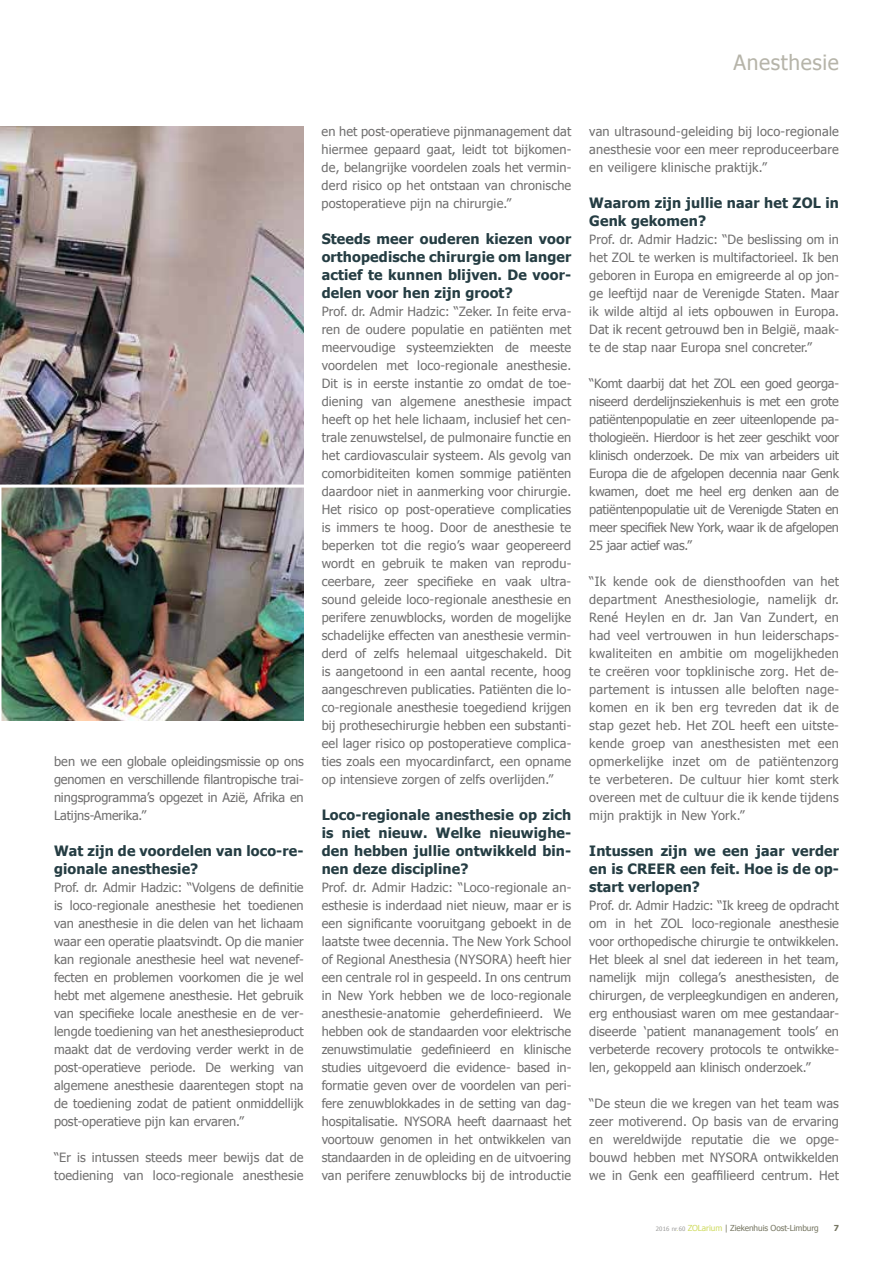
<style>
.page{position:relative;width:893px;height:1263px;background:#fff}
.page>*{position:absolute;margin:0;border:0;box-sizing:border-box;transform-origin:0 0}
.t1{font:21px "Tahoma";letter-spacing:.03em;color:#b6b4a9}
.t2{font:700 14.25px/18px "Tahoma";letter-spacing:.01em;color:#253d43;text-align:justify}
.t3{font:12.75px/18px "Tahoma";letter-spacing:.01em;color:#706f6f;text-align:justify}
.t4{font:8.25px "Tahoma";letter-spacing:-.01em;color:#767662}
.t5{font:700 8.25px "Tahoma";color:#767662}
.s1{font-size:6px;color:#9d9d9c}
.s2{font-size:6px;color:#cfdb60}
.s3{color:#cfdb60}
</style>
<div class="page">
<img style="left:0;top:126px;width:304px;height:359px">
<img style="left:2px;top:488px;width:302px;height:232px">
<h1 class="t1" style="left:734px;top:49px;width:107px">Anesthesie</h1>
<p class="t3" style="left:54px;top:752px;width:251px">ben we een globale opleidingsmissie op ons genomen en verschillende filantropische trai&shy;ningsprogramma’s opgezet in Azië, Afrika en Latijns-Amerika.”</p>
<p class="t2" style="left:54px;top:841px;width:251px">Wat zijn de voordelen van loco-re&shy;gionale anesthesie?</p>
<p class="t3" style="left:54px;top:878px;width:251px">Prof. dr. Admir Hadzic: “Volgens de definitie is loco-regionale anesthesie het toedienen van anesthesie in die delen van het lichaam waar een operatie plaatsvindt. Op die manier kan regionale anesthesie heel wat nevenef&shy;fecten en problemen voorkomen die je wel hebt met algemene anesthesie. Het gebruik van specifieke locale anesthesie en de ver&shy;lengde toediening van het anesthesieproduct maakt dat de verdoving verder werkt in de post-operatieve periode. De werking van algemene anesthesie daarentegen stopt na de toediening zodat de patient onmiddellijk post-operatieve pijn kan ervaren.”</p>
<p class="t3" style="left:54px;top:1148px;width:251px">“Er is intussen steeds meer bewijs dat de toediening van loco-regionale anesthesie</p>
<p class="t3" style="left:322px;top:122px;width:251px">en het post-operatieve pijnmanagement dat hiermee gepaard gaat, leidt tot bijkomen&shy;de, belangrijke voordelen zoals het vermin&shy;derd risico op het ontstaan van chronische postoperatieve pijn na chirurgie.”</p>
<p class="t2" style="left:322px;top:229px;width:251px">Steeds meer ouderen kiezen voor orthopedische chirurgie om langer actief te kunnen blijven. De voor&shy;delen voor hen zijn groot?</p>
<p class="t3" style="left:322px;top:302px;width:251px">Prof. dr. Admir Hadzic: “Zeker. In feite erva&shy;ren de oudere populatie en patiënten met meervoudige systeemziekten de meeste voordelen met loco-regionale anesthesie.<br>Dit is in eerste instantie zo omdat de toe&shy;diening van algemene anesthesie impact heeft op het hele lichaam, inclusief het cen&shy;trale zenuwstelsel, de pulmonaire functie en het cardiovasculair systeem. Als gevolg van comorbiditeiten komen sommige patiënten daardoor niet in aanmerking voor chirurgie.<br>Het risico op post-operatieve complicaties is immers te hoog. Door de anesthesie te beperken tot die regio’s waar geopereerd wordt en gebruik te maken van reprodu&shy;ceerbare, zeer specifieke en vaak ultra&shy;sound geleide loco-regionale anesthesie en perifere zenuwblocks, worden de mogelijke schadelijke effecten van anesthesie vermin&shy;derd of zelfs helemaal uitgeschakeld. Dit is aangetoond in een aantal recente, hoog aangeschreven publicaties. Patiënten die lo&shy;co-regionale anesthesie toegediend krijgen bij prothesechirurgie hebben een substanti&shy;eel lager risico op postoperatieve complica&shy;ties zoals een myocardinfarct, een opname op intensieve zorgen of zelfs overlijden.”</p>
<p class="t2" style="left:322px;top:805px;width:251px">Loco-regionale anesthesie op zich is niet nieuw. Welke nieuwighe&shy;den hebben jullie ontwikkeld bin&shy;nen deze discipline?</p>
<p class="t3" style="left:322px;top:878px;width:251px">Prof. dr. Admir Hadzic: “Loco-regionale an&shy;esthesie is inderdaad niet nieuw, maar er is een significante vooruitgang geboekt in de laatste twee decennia. The New York School of Regional Anesthesia (NYSORA) heeft hier een centrale rol in gespeeld. In ons centrum in New York hebben we de loco-regionale anesthesie-anatomie geherdefinieerd. We hebben ook de standaarden voor elektrische zenuwstimulatie gedefinieerd en klinische studies uitgevoerd die evidence- based in&shy;formatie geven over de voordelen van peri&shy;fere zenuwblokkades in de setting van dag&shy;hospitalisatie. NYSORA heeft daarnaast het voortouw genomen in het ontwikkelen van standaarden in de opleiding en de uitvoering van perifere zenuwblocks bij de introductie</p>
<p class="t3" style="left:589px;top:122px;width:251px">van ultrasound-geleiding bij loco-regionale anesthesie voor een meer reproduceerbare en veiligere klinische praktijk.”</p>
<p class="t2" style="left:589px;top:193px;width:251px">Waarom zijn jullie naar het ZOL in<br>Genk gekomen?</p>
<p class="t3" style="left:589px;top:230px;width:251px">Prof. dr. Admir Hadzic: “De beslissing om in het ZOL te werken is multifactorieel. Ik ben geboren in Europa en emigreerde al op jon&shy;ge leeftijd naar de Verenigde Staten. Maar ik wilde altijd al iets opbouwen in Europa.<br>Dat ik recent getrouwd ben in België, maak&shy;te de stap naar Europa snel concreter.”</p>
<p class="t3" style="left:589px;top:374px;width:251px">“Komt daarbij dat het ZOL een goed georga&shy;niseerd derdelijnsziekenhuis is met een grote patiëntenpopulatie en zeer uiteenlopende pa&shy;thologieën. Hierdoor is het zeer geschikt voor klinisch onderzoek. De mix van arbeiders uit Europa die de afgelopen decennia naar Genk kwamen, doet me heel erg denken aan de patiëntenpopulatie uit de Verenigde Staten en meer specifiek New York, waar ik de afgelopen 25 jaar actief was.”</p>
<p class="t3" style="left:589px;top:572px;width:251px">“Ik kende ook de diensthoofden van het department Anesthesiologie, namelijk dr.<br>René Heylen en dr. Jan Van Zundert, en had veel vertrouwen in hun leiderschaps&shy;kwaliteiten en ambitie om mogelijkheden te creëren voor topklinische zorg. Het de&shy;partement is intussen alle beloften nage&shy;komen en ik ben erg tevreden dat ik de stap gezet heb. Het ZOL heeft een uitste&shy;kende groep van anesthesisten met een opmerkelijke inzet om de patiëntenzorg te verbeteren. De cultuur hier komt sterk overeen met de cultuur die ik kende tijdens mijn praktijk in New York.”</p>
<p class="t2" style="left:589px;top:841px;width:251px">Intussen zijn we een jaar verder en is CREER een feit. Hoe is de op&shy;start verlopen?</p>
<p class="t3" style="left:589px;top:896px;width:251px">Prof. dr. Admir Hadzic: “Ik kreeg de opdracht om in het ZOL loco-regionale anesthesie voor orthopedische chirurgie te ontwikkelen.<br>Het bleek al snel dat iedereen in het team, namelijk mijn collega’s anesthesisten, de chirurgen, de verpleegkundigen en anderen, erg enthousiast waren om mee gestandaar&shy;diseerde ‘patient mananagement tools’ en verbeterde recovery protocols te ontwikke&shy;len, gekoppeld aan klinisch onderzoek.”</p>
<p class="t3" style="left:589px;top:1094px;width:251px">“De steun die we kregen van het team was zeer motiverend. Op basis van de ervaring en wereldwijde reputatie die we opge&shy;bouwd hebben met NYSORA ontwikkelden we in Genk een geaffilieerd centrum. Het</p>
<p class="t4" style="left:656px;top:1222px;width:165px"><span class="s1">2016 nr</span><span class="s2">.</span><span class="s1">60</span> <span class="s3">ZOLarium</span> | Ziekenhuis Oost-Limburg</p>
<p class="t5" style="left:834px;top:1222px;width:7px">7</p>
</div>
